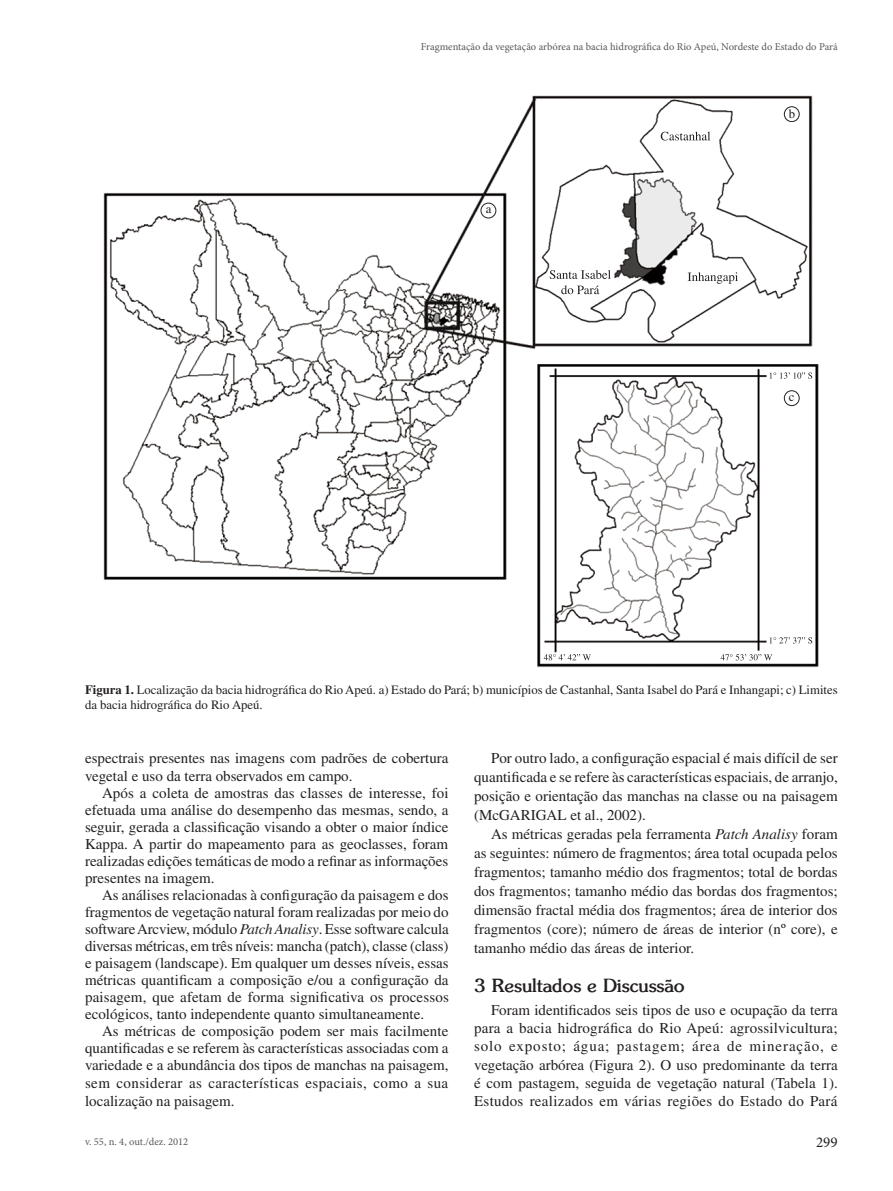
<style>
.page{position:relative;width:893px;height:1191px;background:#fff}
.page>*{position:absolute;margin:0;border:0;box-sizing:border-box;transform-origin:0 0}
.t1{font:700 18px "Souvenir";color:#231f20}
.Corpo{font:15px/17px "Times";color:#231f20;text-align:justify}
.t2{font:15px "Minion Pro";color:#231f20}
._1__Legenda_figura{font:12.75px/15.3px "Times";color:#231f20}
.Cabeçalho{font:10.5px "Minion Pro";color:#57585a}
.Rodapé{font:10.5px "Minion Pro";color:#57585a}
.s1{font-weight:700}
.s2{font-style:italic}
</style>
<div class="page">
<img style="left:103px;top:95px;width:716px;height:572px">
<div style="left:481px;top:203px;width:15px;height:15px;background:#fff;border-radius:50%"></div>
<div style="left:481px;top:203px;width:15px;height:15px;border:1px solid #231f20;border-radius:50%"></div>
<div style="left:784px;top:107px;width:15px;height:15px;background:#fff;border-radius:50%"></div>
<div style="left:784px;top:106px;width:16px;height:16px;border:1px solid #231f20;border-radius:50%"></div>
<div style="left:784px;top:391px;width:15px;height:14px;background:#fff;border-radius:50%"></div>
<div style="left:784px;top:390px;width:16px;height:16px;border:1px solid #231f20;border-radius:50%"></div>
<svg style="left:550px;top:270px;width:61px;height:9px"></svg>
<svg style="left:561px;top:285px;width:38px;height:9px"></svg>
<svg style="left:688px;top:272px;width:50px;height:12px"></svg>
<svg style="left:661px;top:132px;width:49px;height:8px"></svg>
<svg style="left:544px;top:654px;width:47px;height:6px"></svg>
<svg style="left:721px;top:654px;width:51px;height:6px"></svg>
<svg style="left:770px;top:637px;width:42px;height:6px"></svg>
<svg style="left:770px;top:372px;width:42px;height:7px"></svg>
<p class="Cabeçalho" style="left:421px;top:40px;width:418px">Fragmentação da vegetação arbórea na bacia hidrográfica do Rio Apeú, Nordeste do Estado do Pará</p>
<p class="_1__Legenda_figura" style="left:486px;top:201px;width:7px">a</p>
<p class="_1__Legenda_figura" style="left:789px;top:106px;width:8px">b</p>
<p class="_1__Legenda_figura" style="left:789px;top:389px;width:7px">c</p>
<p class="_1__Legenda_figura" style="left:85px;top:681px;width:754px"><span class="s1">Figura 1.</span> Localização da bacia hidrográfica do Rio Apeú. a) Estado do Pará; b) municípios de Castanhal, Santa Isabel do Pará e Inhangapi; c) Limites da bacia hidrográfica do Rio Apeú.</p>
<p class="Corpo" style="left:85px;top:749px;width:365px;line-height:17.7px">espectrais presentes nas imagens com padrões de cobertura vegetal e uso da terra observados em campo.</p>
<p class="Corpo" style="left:85px;top:784px;width:365px;text-indent:17px">Após a coleta de amostras das classes de interesse, foi efetuada uma análise do desempenho das mesmas, sendo, a seguir, gerada a classificação visando a obter o maior índice Kappa. A partir do mapeamento para as geoclasses, foram realizadas edições temáticas de modo a refinar as informações presentes na imagem.</p>
<p class="Corpo" style="left:85px;top:886px;width:365px;text-indent:17px">As análises relacionadas à configuração da paisagem e dos fragmentos de vegetação natural foram realizadas por meio do software Arcview, módulo <span class="s2">Patch Analisy</span>. Esse software calcula diversas métricas, em três níveis: mancha (patch), classe (class) e paisagem (landscape). Em qualquer um desses níveis, essas métricas quantificam a composição e/ou a configuração da paisagem, que afetam de forma significativa os processos ecológicos, tanto independente quanto simultaneamente.</p>
<p class="Corpo" style="left:85px;top:1022px;width:365px;line-height:17.4px;text-indent:17px">As métricas de composição podem ser mais facilmente quantificadas e se referem às características associadas com a variedade e a abundância dos tipos de manchas na paisagem, sem considerar as características espaciais, como a sua localização na paisagem.</p>
<p class="Corpo" style="left:474px;top:748px;width:365px;line-height:18.9px;text-indent:17px">Por outro lado, a configuração espacial é mais difícil de ser quantificada e se refere às características espaciais, de arranjo, posição e orientação das manchas na classe ou na paisagem (McGARIGAL et al., 2002).</p>
<p class="Corpo" style="left:474px;top:824px;width:365px;line-height:18.9px;text-indent:17px">As métricas geradas pela ferramenta <span class="s2">Patch Analisy</span> foram as seguintes: número de fragmentos; área total ocupada pelos fragmentos; tamanho médio dos fragmentos; total de bordas dos fragmentos; tamanho médio das bordas dos fragmentos; dimensão fractal média dos fragmentos; área de interior dos fragmentos (core); número de áreas de interior (nº core), e tamanho médio das áreas de interior.</p>
<p class="t1" style="left:474px;top:974px;width:212px">3 Resultados e Discussão</p>
<p class="Corpo" style="left:474px;top:1000px;width:365px;line-height:18.1px;text-indent:17px">Foram identificados seis tipos de uso e ocupação da terra para a bacia hidrográfica do Rio Apeú: agrossilvicultura; solo exposto; água; pastagem; área de mineração, e vegetação arbórea (Figura 2). O uso predominante da terra é com pastagem, seguida de vegetação natural (Tabela 1).<br>Estudos realizados em várias regiões do Estado do Pará</p>
<p class="Rodapé" style="left:85px;top:1135px;width:105px">v. 55, n. 4, out./dez. 2012</p>
<p class="t2" style="left:816px;top:1131px;width:23px">299</p>
</div>
